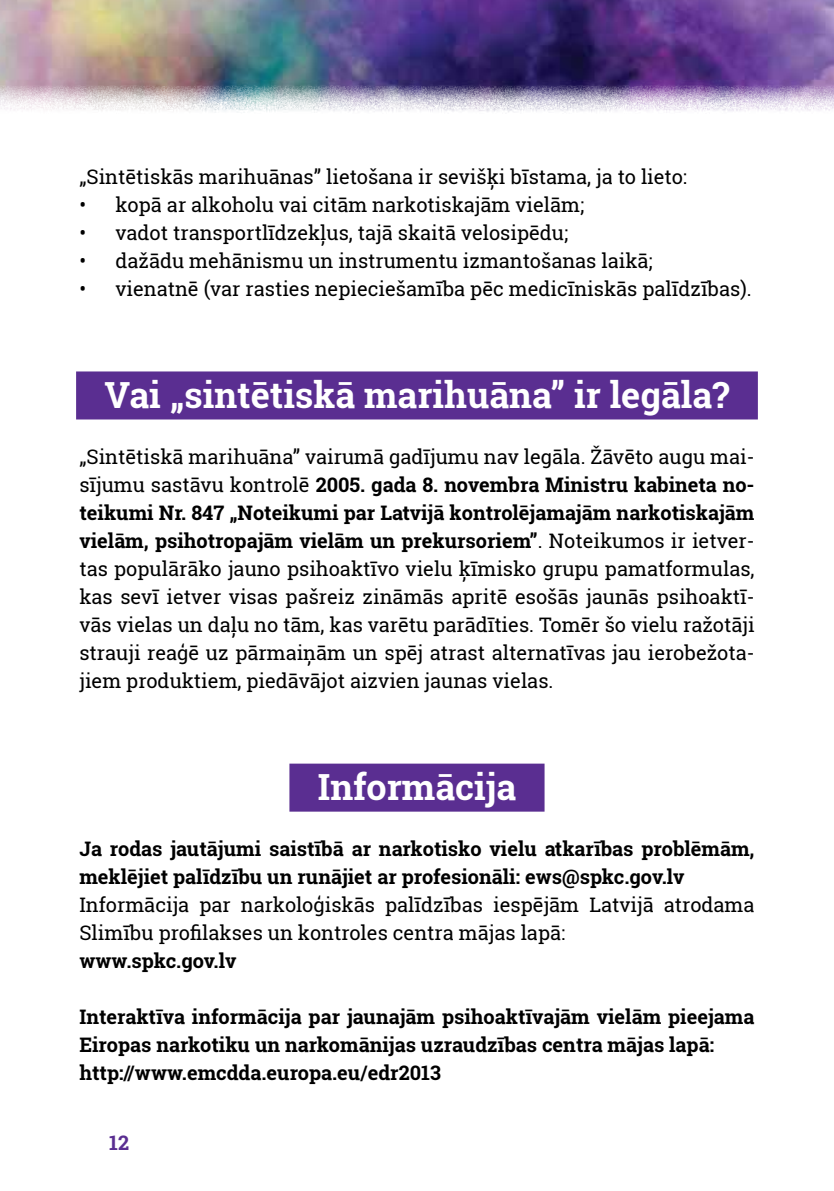
<style>
.page{position:relative;width:834px;height:1191px;background:#fff}
.page>*{position:absolute;margin:0;border:0;box-sizing:border-box;transform-origin:0 0}
.t1{font:700 36px "Roboto Slab";color:#fff}
.t2{font:20px/28px "Roboto Slab";color:#000;text-align:justify}
.t3{font:700 20px/28px "Roboto Slab";color:#000}
.t4{font:700 20px "Roboto Slab";color:#5a2e91}
.s1{font-weight:700}
</style>
<div class="page">
<img style="left:0;top:0;width:833px;height:112px">
<div style="left:76px;top:371px;width:681px;height:48px;background:#5a2e91"></div>
<div style="left:289px;top:763px;width:255px;height:48px;background:#5a2e91"></div>
<p class="t2" style="left:79px;top:163px;width:609px">„Sintētiskās marihuānas” lietošana ir sevišķi bīstama, ja to lieto:</p>
<p class="t2" style="left:79px;top:191px;width:506px">• kopā ar alkoholu vai citām narkotiskajām vielām;</p>
<p class="t2" style="left:79px;top:219px;width:490px">• vadot transportlīdzekļus, tajā skaitā velosipēdu;</p>
<p class="t2" style="left:79px;top:247px;width:574px">• dažādu mehānismu un instrumentu izmantošanas laikā;</p>
<p class="t2" style="left:79px;top:275px;width:673px">• vienatnē (var rasties nepieciešamība pēc medicīniskās palīdzības).</p>
<h1 class="t1" style="left:104px;top:370px;width:626px">Vai „sintētiskā marihuāna” ir legāla?</h1>
<p class="t2" style="left:79px;top:443px;width:676px">„Sintētiskā marihuāna” vairumā gadījumu nav legāla. Žāvēto augu mai&shy;sījumu sastāvu kontrolē <span class="s1">2005. gada 8. novembra Ministru kabineta no&shy;teikumi Nr. 847 „Noteikumi par Latvijā kontrolējamajām narkotiskajām vielām, psihotropajām vielām un prekursoriem”</span>. Noteikumos ir ietver&shy;tas populārāko jauno psihoaktīvo vielu ķīmisko grupu pamatformulas, kas sevī ietver visas pašreiz zināmās apritē esošās jaunās psihoaktī&shy;vās vielas un daļu no tām, kas varētu parādīties. Tomēr šo vielu ražotāji strauji reaģē uz pārmaiņām un spēj atrast alternatīvas jau ierobežota&shy;jiem produktiem, piedāvājot aizvien jaunas vielas.</p>
<h1 class="t1" style="left:318px;top:762px;width:200px">Informācija</h1>
<p class="t3" style="left:79px;top:835px;width:676px">Ja rodas jautājumi saistībā ar narkotisko vielu atkarības problēmām, meklējiet palīdzību un runājiet ar profesionāli: ews@spkc.gov.lv</p>
<p class="t2" style="left:79px;top:891px;width:676px">Informācija par narkoloģiskās palīdzības iespējām Latvijā atrodama<br>Slimību profilakses un kontroles centra mājas lapā:</p>
<p class="t3" style="left:79px;top:947px;width:158px">www.spkc.gov.lv</p>
<p class="t3" style="left:79px;top:1003px;width:676px">Interaktīva informācija par jaunajām psihoaktīvajām vielām pieejama<br>Eiropas narkotiku un narkomānijas uzraudzības centra mājas lapā: http://www.emcdda.europa.eu/edr2013</p>
<p class="t4" style="left:109px;top:1128px;width:21px">12</p>
</div>
